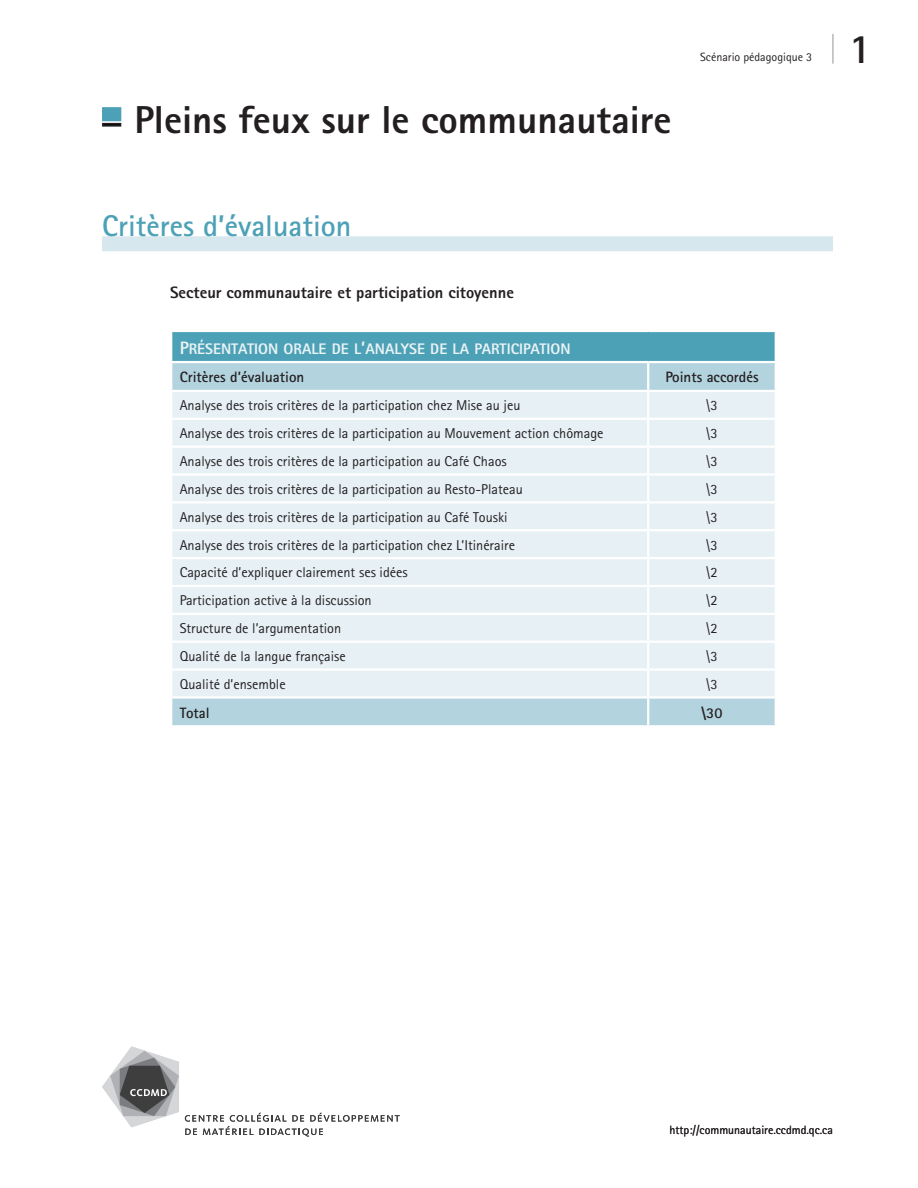
<style>
.page{position:relative;width:918px;height:1188px;background:#fff}
.page>*{position:absolute;margin:0;border:0;box-sizing:border-box;transform-origin:0 0}
.t1{font:700 42px "Rotis Sans Serif";color:#231f20}
.t2{font:800 39px "Rotis Sans Serif";color:#231f20}
._11_Titre_section{font:700 30px "Rotis Sans Serif";color:#4da1b7}
._13_Titre_du_paragra{font:800 16.5px "Rotis Sans Serif";color:#231f20}
._51_titre{font:15.3px "Rotis Sans Serif Extra Bold SC850";color:#eaf3f5}
._53_sTitre{font:700 15px "Rotis Sans Serif";color:#231f20}
._55_tx{font:14.25px "Rotis Sans Serif";color:#231f20}
.E1_entete_haut_2_lig{font:12px "Rotis Sans Serif";color:#231f20}
.s1{font-size:18px}
</style>
<div class="page">
<div style="left:102px;top:107px;width:19px;height:14px;background:#4da1b7;border:2px solid #4da1b7"></div>
<div style="left:102px;top:123px;width:19px;height:4px;border:2px solid #231f20"></div>
<hr style="left:833px;top:34px;width:1px;height:30px;background:#939598">
<svg style="left:185px;top:1113px;width:215px;height:24px"></svg>
<svg style="left:102px;top:1046px;width:77px;height:81px"></svg>
<div style="left:102px;top:236px;width:731px;height:15px;background:#d7e7ee"></div>
<div style="left:171px;top:331px;width:605px;height:31px;background:#4da1b7"></div>
<div style="left:172px;top:363px;width:603px;height:362px;background:#b3d3de"></div>
<div style="left:172px;top:392px;width:603px;height:304px;background:#e6f0f5"></div>
<hr style="left:647px;top:363px;width:2px;height:27px;background:#fff">
<hr style="left:647px;top:392px;width:2px;height:26px;background:#fff">
<hr style="left:170px;top:418px;width:478px;height:2px;background:#fff">
<hr style="left:648px;top:418px;width:129px;height:2px;background:#fff">
<hr style="left:647px;top:420px;width:2px;height:26px;background:#fff">
<hr style="left:170px;top:446px;width:478px;height:2px;background:#fff">
<hr style="left:648px;top:446px;width:129px;height:2px;background:#fff">
<hr style="left:647px;top:448px;width:2px;height:25px;background:#fff">
<hr style="left:170px;top:473px;width:478px;height:3px;background:#fff">
<hr style="left:648px;top:473px;width:129px;height:3px;background:#fff">
<hr style="left:647px;top:476px;width:2px;height:25px;background:#fff">
<hr style="left:170px;top:501px;width:478px;height:3px;background:#fff">
<hr style="left:648px;top:501px;width:129px;height:3px;background:#fff">
<hr style="left:647px;top:504px;width:2px;height:25px;background:#fff">
<hr style="left:170px;top:529px;width:478px;height:2px;background:#fff">
<hr style="left:648px;top:529px;width:129px;height:2px;background:#fff">
<hr style="left:647px;top:531px;width:2px;height:26px;background:#fff">
<hr style="left:170px;top:557px;width:478px;height:2px;background:#fff">
<hr style="left:648px;top:557px;width:129px;height:2px;background:#fff">
<hr style="left:647px;top:559px;width:2px;height:26px;background:#fff">
<hr style="left:170px;top:585px;width:478px;height:2px;background:#fff">
<hr style="left:648px;top:585px;width:129px;height:2px;background:#fff">
<hr style="left:647px;top:587px;width:2px;height:26px;background:#fff">
<hr style="left:170px;top:613px;width:478px;height:2px;background:#fff">
<hr style="left:648px;top:613px;width:129px;height:2px;background:#fff">
<hr style="left:647px;top:615px;width:2px;height:26px;background:#fff">
<hr style="left:170px;top:641px;width:478px;height:2px;background:#fff">
<hr style="left:648px;top:641px;width:129px;height:2px;background:#fff">
<hr style="left:647px;top:643px;width:2px;height:25px;background:#fff">
<hr style="left:170px;top:668px;width:478px;height:3px;background:#fff">
<hr style="left:648px;top:668px;width:129px;height:3px;background:#fff">
<hr style="left:647px;top:671px;width:2px;height:25px;background:#fff">
<hr style="left:647px;top:699px;width:2px;height:26px;background:#fff">
<hr style="left:170px;top:390px;width:478px;height:2px;background:#fff">
<hr style="left:648px;top:390px;width:129px;height:2px;background:#fff">
<hr style="left:170px;top:696px;width:478px;height:3px;background:#fff">
<hr style="left:648px;top:696px;width:129px;height:3px;background:#fff">
<hr style="left:170px;top:330px;width:478px;height:2px;background:#fff">
<hr style="left:170px;top:332px;width:2px;height:29px;background:#fff">
<hr style="left:648px;top:330px;width:129px;height:2px;background:#fff">
<hr style="left:775px;top:332px;width:2px;height:29px;background:#fff">
<hr style="left:170px;top:361px;width:478px;height:2px;background:#fff">
<hr style="left:648px;top:361px;width:129px;height:2px;background:#fff">
<h2 class="t2" style="left:134px;top:95px;width:539px">Pleins feux sur le communautaire</h2>
<p class="E1_entete_haut_2_lig" style="left:700px;top:50px;width:114px">Scénario pédagogique 3</p>
<p class="_11_Titre_section" style="left:102px;top:207px;width:251px">Critères d’évaluation</p>
<p class="_13_Titre_du_paragra" style="left:170px;top:282px;width:345px">Secteur communautaire et participation citoyenne</p>
<p class="_51_titre" style="left:180px;top:339px;width:393px"><span class="s1">P</span>RÉSENTATION ORALE DE L<span class="s1">’</span>ANALYSE DE LA PARTICIPATION</p>
<p class="_53_sTitre" style="left:180px;top:368px;width:126px">Critères d’évaluation</p>
<p class="_53_sTitre" style="left:665px;top:368px;width:95px">Points accordés</p>
<p class="_55_tx" style="left:180px;top:397px;width:342px">Analyse des trois critères de la participation chez Mise au jeu</p>
<p class="_55_tx" style="left:706px;top:397px;width:13px">\3</p>
<p class="_55_tx" style="left:180px;top:425px;width:425px">Analyse des trois critères de la participation au Mouvement action chômage</p>
<p class="_55_tx" style="left:706px;top:425px;width:13px">\3</p>
<p class="_55_tx" style="left:180px;top:453px;width:329px">Analyse des trois critères de la participation au Café Chaos</p>
<p class="_55_tx" style="left:706px;top:453px;width:13px">\3</p>
<p class="_55_tx" style="left:180px;top:481px;width:345px">Analyse des trois critères de la participation au Resto-Plateau</p>
<p class="_55_tx" style="left:706px;top:481px;width:13px">\3</p>
<p class="_55_tx" style="left:180px;top:509px;width:329px">Analyse des trois critères de la participation au Café Touski</p>
<p class="_55_tx" style="left:706px;top:509px;width:13px">\3</p>
<p class="_55_tx" style="left:180px;top:536px;width:337px">Analyse des trois critères de la participation chez L’Itinéraire</p>
<p class="_55_tx" style="left:706px;top:536px;width:13px">\3</p>
<p class="_55_tx" style="left:180px;top:564px;width:230px">Capacité d’expliquer clairement ses idées</p>
<p class="_55_tx" style="left:706px;top:564px;width:13px">\2</p>
<p class="_55_tx" style="left:180px;top:592px;width:194px">Participation active à la discussion</p>
<p class="_55_tx" style="left:706px;top:592px;width:13px">\2</p>
<p class="_55_tx" style="left:180px;top:620px;width:163px">Structure de l’argumentation</p>
<p class="_55_tx" style="left:706px;top:620px;width:13px">\2</p>
<p class="_55_tx" style="left:180px;top:648px;width:168px">Qualité de la langue française</p>
<p class="_55_tx" style="left:706px;top:648px;width:13px">\3</p>
<p class="_55_tx" style="left:180px;top:676px;width:108px">Qualité d’ensemble</p>
<p class="_55_tx" style="left:706px;top:676px;width:13px">\3</p>
<p class="_53_sTitre" style="left:180px;top:703px;width:31px">Total</p>
<p class="_53_sTitre" style="left:702px;top:703px;width:22px">\30</p>
<h1 class="t1" style="left:849px;top:22px;width:24px">1</h1>
<p class="E1_entete_haut_2_lig" style="left:670px;top:1123px;width:165px">http://communautaire.ccdmd.qc.ca</p>
</div>
